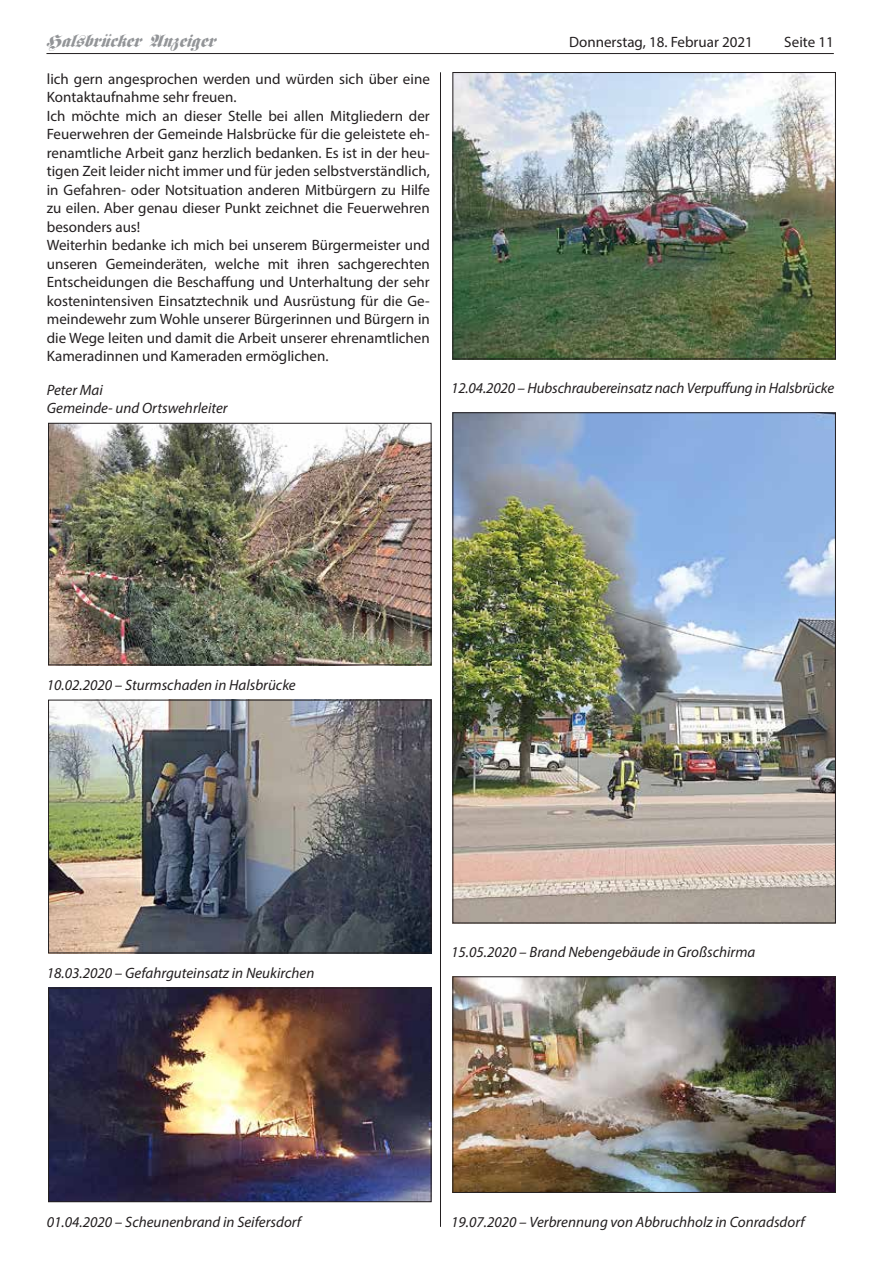
<style>
.page{position:relative;width:881px;height:1263px;background:#fff}
.page>*{position:absolute;margin:0;border:0;box-sizing:border-box;transform-origin:0 0}
.t1{font:18px "TT3 A15 OI00";letter-spacing:-.005em;color:#939598}
.t2{font:15px/18.5px "Myriad Pro";color:#231f20}
.t3{font:italic 15px/18.5px "Myriad Pro";color:#231f20}
</style>
<div class="page">
<hr style="left:440px;top:72px;width:1px;height:1155px;background:#231f20">
<hr style="left:46px;top:53px;width:787px;height:1px;background:#231f20">
<img style="left:454px;top:74px;width:379px;height:283px">
<div style="left:452px;top:72px;width:383px;height:287px;border:1px solid #231f20"></div>
<img style="left:454px;top:414px;width:379px;height:507px">
<img style="left:454px;top:978px;width:379px;height:213px">
<div style="left:452px;top:976px;width:383px;height:217px;border:1px solid #231f20"></div>
<img style="left:50px;top:425px;width:379px;height:238px">
<div style="left:48px;top:423px;width:383px;height:242px;border:1px solid #231f20"></div>
<img style="left:50px;top:702px;width:379px;height:249px">
<div style="left:48px;top:700px;width:383px;height:253px;border:1px solid #231f20"></div>
<img style="left:50px;top:990px;width:379px;height:210px">
<div style="left:48px;top:988px;width:383px;height:214px;border:1px solid #231f20"></div>
<p class="t1" style="left:46px;top:35px;width:170px">Halsbrücker Anzeiger</p>
<p class="t2" style="left:569px;top:33px;width:185px">Donnerstag, 18. Februar 2021</p>
<p class="t2" style="left:784px;top:33px;width:51px">Seite 11</p>
<p class="t2" style="left:47px;top:69px;width:384px">lich gern angesprochen werden und würden sich über eine Kontaktaufnahme sehr freuen.<br>Ich möchte mich an dieser Stelle bei allen Mitgliedern der Feuerwehren der Gemeinde Halsbrücke für die geleistete eh&shy;renamtliche Arbeit ganz herzlich bedanken. Es ist in der heu&shy;tigen Zeit leider nicht immer und für jeden selbstverständlich, in Gefahren- oder Notsituation anderen Mitbürgern zu Hilfe zu eilen. Aber genau dieser Punkt zeichnet die Feuerwehren besonders aus!<br>Weiterhin bedanke ich mich bei unserem Bürgermeister und unseren Gemeinderäten, welche mit ihren sachgerechten Entscheidungen die Beschaffung und Unterhaltung der sehr kostenintensiven Einsatztechnik und Ausrüstung für die Ge&shy;meindewehr zum Wohle unserer Bürgerinnen und Bürgern in die Wege leiten und damit die Arbeit unserer ehrenamtlichen Kameradinnen und Kameraden ermöglichen.</p>
<p class="t3" style="left:47px;top:380px;width:182px">Peter Mai<br>Gemeinde- und Ortswehrleiter</p>
<p class="t3" style="left:451px;top:379px;width:384px">12.04.2020 – Hubschraubereinsatz nach Verpuffung in Halsbrücke</p>
<p class="t3" style="left:47px;top:675px;width:250px">10.02.2020 – Sturmschaden in Halsbrücke</p>
<p class="t3" style="left:47px;top:963px;width:269px">18.03.2020 – Gefahrguteinsatz in Neukirchen</p>
<p class="t3" style="left:47px;top:1212px;width:256px">01.04.2020 – Scheunenbrand in Seifersdorf</p>
<p class="t3" style="left:451px;top:943px;width:305px">15.05.2020 – Brand Nebengebäude in Großschirma</p>
<p class="t3" style="left:451px;top:1212px;width:355px">19.07.2020 – Verbrennung von Abbruchholz in Conradsdorf</p>
</div>
